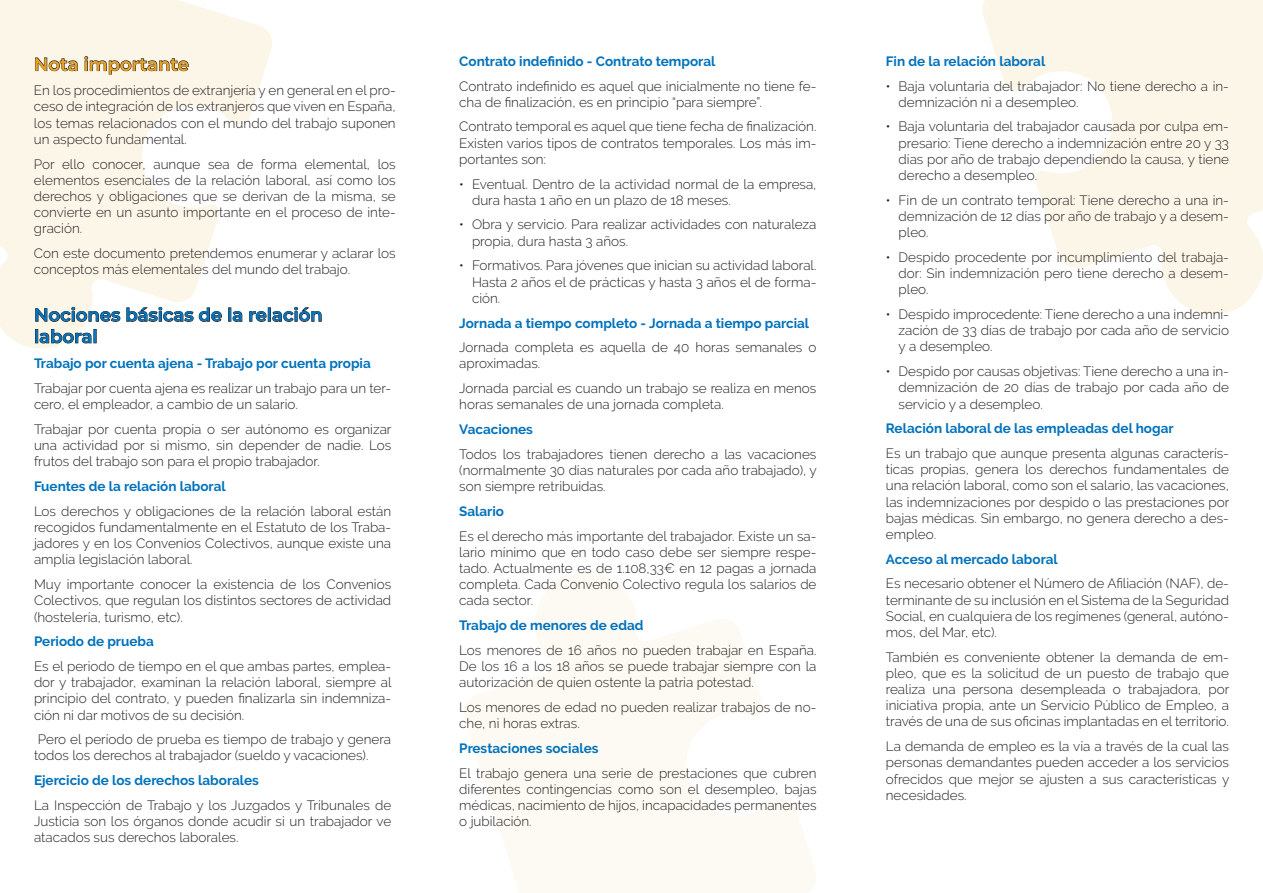
<style>
.page{position:relative;width:1263px;height:893px;background:#fff}
.page>*{position:absolute;margin:0;border:0;box-sizing:border-box;transform-origin:0 0}
.t1{font:600 18px/21.6px "Montserrat";color:#0072bc}
.t2{font:600 18px "Montserrat";color:#e8a020}
.t3{font:300 13.5px/16.2px "Raleway";color:#231f20;text-align:justify}
.t4{font:700 13.5px "Raleway";color:#0072bc}
</style>
<div class="page">
<svg style="left:0;top:0;width:272px;height:349px;fill:#fcf6e9"></svg>
<svg style="left:982px;top:0;width:281px;height:315px;fill:#fcf6e9"></svg>
<svg style="left:464px;top:572px;width:352px;height:321px;fill:#fdfaf4"></svg>
<svg style="left:35px;top:57px;width:43px;height:15px"></svg>
<svg style="left:84px;top:56px;width:105px;height:19px;background:#c3beb4"></svg>
<svg style="left:35px;top:306px;width:187px;height:16px"></svg>
<div style="left:228px;top:307px;width:3px;height:15px;border:1px solid #231f20"></div>
<svg style="left:232px;top:311px;width:11px;height:11px"></svg>
<svg style="left:249px;top:306px;width:73px;height:16px"></svg>
<div style="left:35px;top:329px;width:3px;height:14px;border:1px solid #231f20"></div>
<svg style="left:39px;top:329px;width:53px;height:15px"></svg>
<h1 class="t2" style="left:34px;top:53px;width:157px">Nota importante</h1>
<p class="t3" style="left:34px;top:82px;width:363px">En los procedimientos de extranjería y en general en el pro&shy;ceso de integración de los extranjeros que viven en España, los temas relacionados con el mundo del trabajo suponen un aspecto fundamental.</p>
<p class="t3" style="left:34px;top:156px;width:363px">Por ello conocer, aunque sea de forma elemental, los elementos esenciales de la relación laboral, así como los derechos y obligaciones que se derivan de la misma, se convierte en un asunto importante en el proceso de inte&shy;gración.</p>
<p class="t3" style="left:34px;top:245px;width:363px">Con este documento pretendemos enumerar y aclarar los conceptos más elementales del mundo del trabajo.</p>
<h1 class="t1" style="left:34px;top:304px;width:290px">Nociones básicas de la relación laboral</h1>
<p class="t4" style="left:34px;top:356px;width:338px">Trabajo por cuenta ajena - Trabajo por cuenta propia</p>
<p class="t3" style="left:34px;top:380px;width:359px">Trabajar por cuenta ajena es realizar un trabajo para un ter&shy;cero, el empleador, a cambio de un salario.</p>
<p class="t3" style="left:34px;top:421px;width:359px">Trabajar por cuenta propia o ser autónomo es organizar una actividad por si mismo, sin depender de nadie. Los frutos del trabajo son para el propio trabajador.</p>
<p class="t4" style="left:34px;top:478px;width:193px">Fuentes de la relación laboral</p>
<p class="t3" style="left:34px;top:503px;width:359px">Los derechos y obligaciones de la relación laboral están recogidos fundamentalmente en el Estatuto de los Traba&shy;jadores y en los Convenios Colectivos, aunque existe una amplia legislación laboral.</p>
<p class="t3" style="left:34px;top:576px;width:359px">Muy importante conocer la existencia de los Convenios Colectivos, que regulan los distintos sectores de actividad (hostelería, turismo, etc).</p>
<p class="t4" style="left:34px;top:634px;width:121px">Periodo de prueba</p>
<p class="t3" style="left:34px;top:658px;width:359px">Es el periodo de tiempo en el que ambas partes, emplea&shy;dor y trabajador, examinan la relación laboral, siempre al principio del contrato, y pueden finalizarla sin indemniza&shy;ción ni dar motivos de su decisión.</p>
<p class="t3" style="left:34px;top:731px;width:359px">Pero el período de prueba es tiempo de trabajo y genera todos los derechos al trabajador (sueldo y vacaciones).</p>
<p class="t4" style="left:34px;top:772px;width:226px">Ejercicio de los derechos laborales</p>
<p class="t3" style="left:34px;top:797px;width:359px">La Inspección de Trabajo y los Juzgados y Tribunales de Justicia son los órganos donde acudir si un trabajador ve atacados sus derechos laborales.</p>
<p class="t4" style="left:459px;top:53px;width:258px">Contrato indefinido - Contrato temporal</p>
<p class="t3" style="left:459px;top:78px;width:359px">Contrato indefinido es aquel que inicialmente no tiene fe&shy;cha de finalización, es en principio “para siempre”.</p>
<p class="t3" style="left:459px;top:119px;width:359px">Contrato temporal es aquel que tiene fecha de finalización.<br>Existen varios tipos de contratos temporales. Los más im&shy;portantes son:</p>
<p class="t3" style="left:472px;top:176px;width:346px;text-indent:-13px">• Eventual. Dentro de la actividad normal de la empresa, dura hasta 1 año en un plazo de 18 meses.</p>
<p class="t3" style="left:472px;top:217px;width:346px;text-indent:-13px">• Obra y servicio. Para realizar actividades con naturaleza propia, dura hasta 3 años.</p>
<p class="t3" style="left:472px;top:258px;width:346px;text-indent:-13px">• Formativos. Para jóvenes que inician su actividad laboral.<br>Hasta 2 años el de prácticas y hasta 3 años el de forma&shy;ción.</p>
<p class="t4" style="left:459px;top:315px;width:351px">Jornada a tiempo completo - Jornada a tiempo parcial</p>
<p class="t3" style="left:459px;top:339px;width:359px">Jornada completa es aquella de 40 horas semanales o aproximadas.</p>
<p class="t3" style="left:459px;top:380px;width:359px">Jornada parcial es cuando un trabajo se realiza en menos horas semanales de una jornada completa.</p>
<p class="t4" style="left:459px;top:421px;width:75px">Vacaciones</p>
<p class="t3" style="left:459px;top:446px;width:359px">Todos los trabajadores tienen derecho a las vacaciones (normalmente 30 días naturales por cada año trabajado), y son siempre retribuidas.</p>
<p class="t4" style="left:459px;top:503px;width:46px">Salario</p>
<p class="t3" style="left:459px;top:528px;width:359px">Es el derecho más importante del trabajador. Existe un sa&shy;lario mínimo que en todo caso debe ser siempre respe&shy;tado. Actualmente es de 1.108,33€ en 12 pagas a jornada completa. Cada Convenio Colectivo regula los salarios de cada sector.</p>
<p class="t4" style="left:459px;top:617px;width:186px">Trabajo de menores de edad</p>
<p class="t3" style="left:459px;top:642px;width:359px">Los menores de 16 años no pueden trabajar en España.<br>De los 16 a los 18 años se puede trabajar siempre con la autorización de quien ostente la patria potestad.</p>
<p class="t3" style="left:459px;top:699px;width:359px">Los menores de edad no pueden realizar trabajos de no&shy;che, ni horas extras.</p>
<p class="t4" style="left:459px;top:740px;width:141px">Prestaciones sociales</p>
<p class="t3" style="left:459px;top:765px;width:359px">El trabajo genera una serie de prestaciones que cubren diferentes contingencias como son el desempleo, bajas médicas, nacimiento de hijos, incapacidades permanentes o jubilación.</p>
<p class="t4" style="left:886px;top:53px;width:161px">Fin de la relación laboral</p>
<p class="t3" style="left:899px;top:78px;width:332px;text-indent:-13px">• Baja voluntaria del trabajador: No tiene derecho a in&shy;demnización ni a desempleo.</p>
<p class="t3" style="left:899px;top:119px;width:332px;text-indent:-13px">• Baja voluntaria del trabajador causada por culpa em&shy;presario: Tiene derecho a indemnización entre 20 y 33 días por año de trabajo dependiendo la causa, y tiene derecho a desempleo.</p>
<p class="t3" style="left:899px;top:192px;width:332px;text-indent:-13px">• Fin de un contrato temporal: Tiene derecho a una in&shy;demnización de 12 días por año de trabajo y a desem&shy;pleo.</p>
<p class="t3" style="left:899px;top:249px;width:332px;text-indent:-13px">• Despido procedente por incumplimiento del trabaja&shy;dor: Sin indemnización pero tiene derecho a desem&shy;pleo.</p>
<p class="t3" style="left:899px;top:306px;width:332px;text-indent:-13px">• Despido improcedente: Tiene derecho a una indemni&shy;zación de 33 días de trabajo por cada año de servicio y a desempleo.</p>
<p class="t3" style="left:899px;top:363px;width:332px;text-indent:-13px">• Despido por causas objetivas: Tiene derecho a una in&shy;demnización de 20 días de trabajo por cada año de servicio y a desempleo.</p>
<p class="t4" style="left:886px;top:421px;width:289px">Relación laboral de las empleadas del hogar</p>
<p class="t3" style="left:886px;top:445px;width:345px">Es un trabajo que aunque presenta algunas caracterís&shy;ticas propias, genera los derechos fundamentales de una relación laboral, como son el salario, las vacaciones, las indemnizaciones por despido o las prestaciones por bajas médicas. Sin embargo, no genera derecho a des&shy;empleo.</p>
<p class="t4" style="left:886px;top:551px;width:173px">Acceso al mercado laboral</p>
<p class="t3" style="left:886px;top:575px;width:345px">Es necesario obtener el Número de Afiliación (NAF), de&shy;terminante de su inclusión en el Sistema de la Seguridad Social, en cualquiera de los regímenes (general, autóno&shy;mos, del Mar, etc).</p>
<p class="t3" style="left:886px;top:649px;width:345px">También es conveniente obtener la demanda de em&shy;pleo, que es la solicitud de un puesto de trabajo que realiza una persona desempleada o trabajadora, por iniciativa propia, ante un Servicio Público de Empleo, a través de una de sus oficinas implantadas en el territorio.</p>
<p class="t3" style="left:886px;top:738px;width:345px">La demanda de empleo es la vía a través de la cual las personas demandantes pueden acceder a los servicios ofrecidos que mejor se ajusten a sus características y necesidades.</p>
</div>
